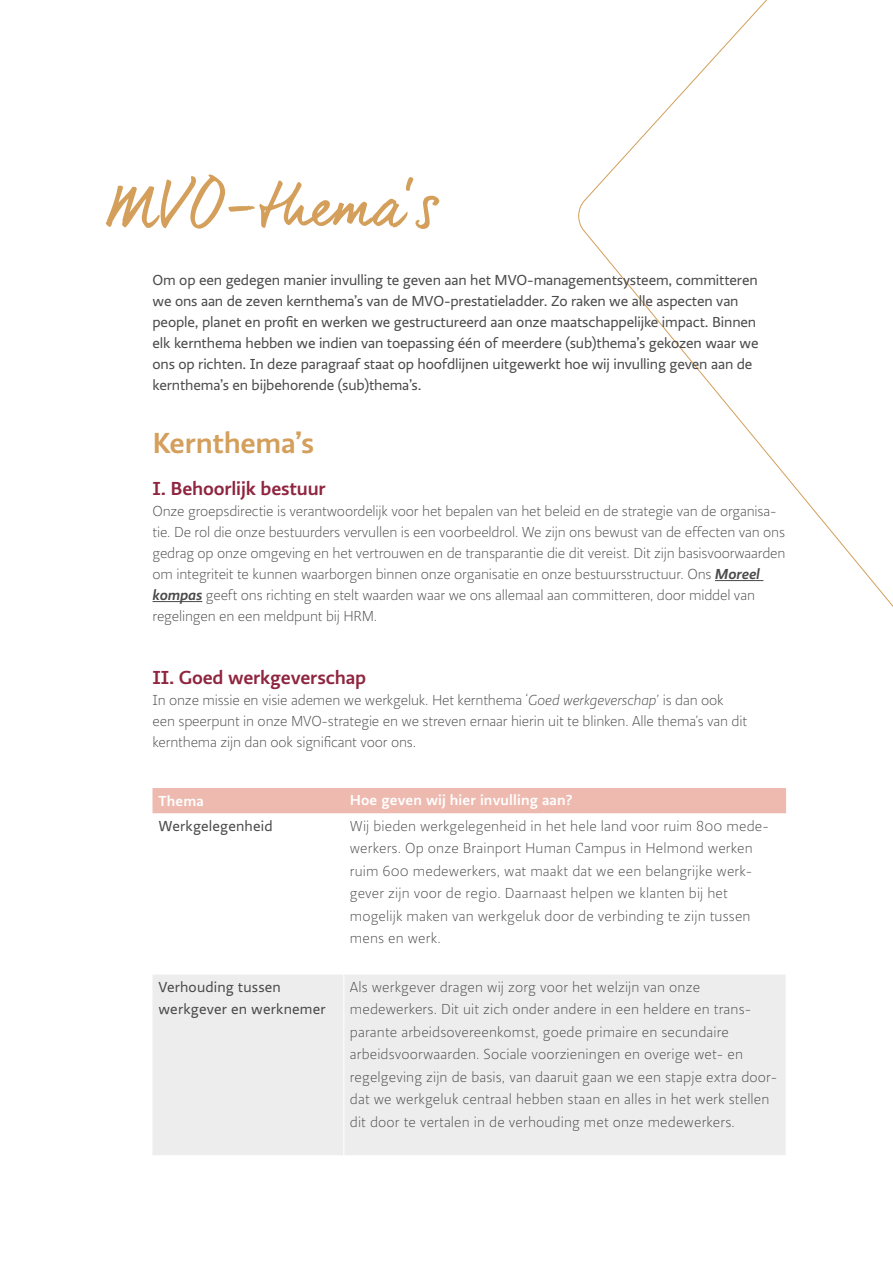
<style>
.page{position:relative;width:893px;height:1263px;background:#fff}
.page>*{position:absolute;margin:0;border:0;box-sizing:border-box;transform-origin:0 0}
.t1{font:60px "dear Joe 6 dear Joe 6";color:#d39f5b}
.t2{font:500 30px "Ratio";letter-spacing:-.01em;color:#d39f5b}
.t3{font:500 19.5px "Ratio";letter-spacing:-.01em;color:#8f253f}
.t4{font:300 15px/22.5px "Ratio";letter-spacing:-.005em;color:#4a4a4a}
.t5{font:15px/21px "Ratio";letter-spacing:-.01em;color:#4a4a4a}
.t6{font:15px/22.5px "Ratio";letter-spacing:.01em;color:#4a4a4a}
.t7{font:500 15px "Ratio";letter-spacing:.01em;color:#fff}
.s1{font-weight:500;font-style:italic}
.s2{font-style:italic}
</style>
<div class="page">
<div style="left:152px;top:788px;width:634px;height:25px;background:#eebab0"></div>
<svg style="left:152px;top:813px;width:634px;height:1px"></svg>
<div style="left:153px;top:975px;width:633px;height:180px;background:#ededed"></div>
<hr style="left:343px;top:813px;width:1px;height:136px;background:#fff">
<hr style="left:343px;top:974px;width:1px;height:181px;background:#fff">
<svg style="left:578px;top:0;width:315px;height:607px"></svg>
<hr style="left:715px;top:580px;width:48px;height:1px;background:#4a4a4a">
<hr style="left:152px;top:601px;width:50px;height:1px;background:#4a4a4a">
<h1 class="t1" style="left:106px;top:169px;width:334px">MVO-thema’s</h1>
<p class="t5" style="left:152px;top:270px;width:608px">Om op een gedegen manier invulling te geven aan het MVO-managementsysteem, committeren we ons aan de zeven kernthema’s van de MVO-prestatieladder. Zo raken we alle aspecten van people, planet en profit en werken we gestructureerd aan onze maatschappelijke impact. Binnen elk kernthema hebben we indien van toepassing één of meerdere (sub)thema’s gekozen waar we ons op richten. In deze paragraaf staat op hoofdlijnen uitgewerkt hoe wij invulling geven aan de kernthema’s en bijbehorende (sub)thema’s.</p>
<h2 class="t2" style="left:152px;top:425px;width:163px">Kernthema’s</h2>
<h3 class="t3" style="left:152px;top:477px;width:175px">I. Behoorlijk bestuur</h3>
<p class="t4" style="left:152px;top:501px;width:634px;line-height:21px">Onze groepsdirectie is verantwoordelijk voor het bepalen van het beleid en de strategie van de organisa&shy;tie. De rol die onze bestuurders vervullen is een voorbeeldrol. We zijn ons bewust van de effecten van ons gedrag op onze omgeving en het vertrouwen en de transparantie die dit vereist. Dit zijn basisvoorwaarden om integriteit te kunnen waarborgen binnen onze organisatie en onze bestuursstructuur. Ons <span class="s1">Moreel kompas</span> geeft ons richting en stelt waarden waar we ons allemaal aan committeren, door middel van regelingen en een meldpunt bij HRM.</p>
<h3 class="t3" style="left:152px;top:666px;width:215px">II. Goed werkgeverschap</h3>
<p class="t4" style="left:152px;top:690px;width:596px;line-height:21px">In onze missie en visie ademen we werkgeluk. Het kernthema ‘<span class="s2">Goed werkgeverschap</span>’ is dan ook een speerpunt in onze MVO-strategie en we streven ernaar hierin uit te blinken. Alle thema’s van dit kernthema zijn dan ook significant voor ons.</p>
<p class="t7" style="left:158px;top:792px;width:47px">Thema</p>
<p class="t7" style="left:350px;top:791px;width:224px">Hoe geven wij hier invulling aan?</p>
<p class="t6" style="left:158px;top:814px;width:116px">Werkgelegenheid</p>
<p class="t4" style="left:350px;top:815px;width:421px">Wij bieden werkgelegenheid in het hele land voor ruim 800 mede&shy;werkers. Op onze Brainport Human Campus in Helmond werken ruim 600 medewerkers, wat maakt dat we een belangrijke werk&shy;gever zijn voor de regio. Daarnaast helpen we klanten bij het mogelijk maken van werkgeluk door de verbinding te zijn tussen mens en werk.</p>
<p class="t6" style="left:158px;top:976px;width:169px">Verhouding tussen werkgever en werknemer</p>
<p class="t4" style="left:350px;top:976px;width:429px">Als werkgever dragen wij zorg voor het welzijn van onze medewerkers. Dit uit zich onder andere in een heldere en trans&shy;parante arbeidsovereenkomst, goede primaire en secundaire arbeidsvoorwaarden. Sociale voorzieningen en overige wet- en regelgeving zijn de basis, van daaruit gaan we een stapje extra door&shy;dat we werkgeluk centraal hebben staan en alles in het werk stellen dit door te vertalen in de verhouding met onze medewerkers.</p>
</div>
